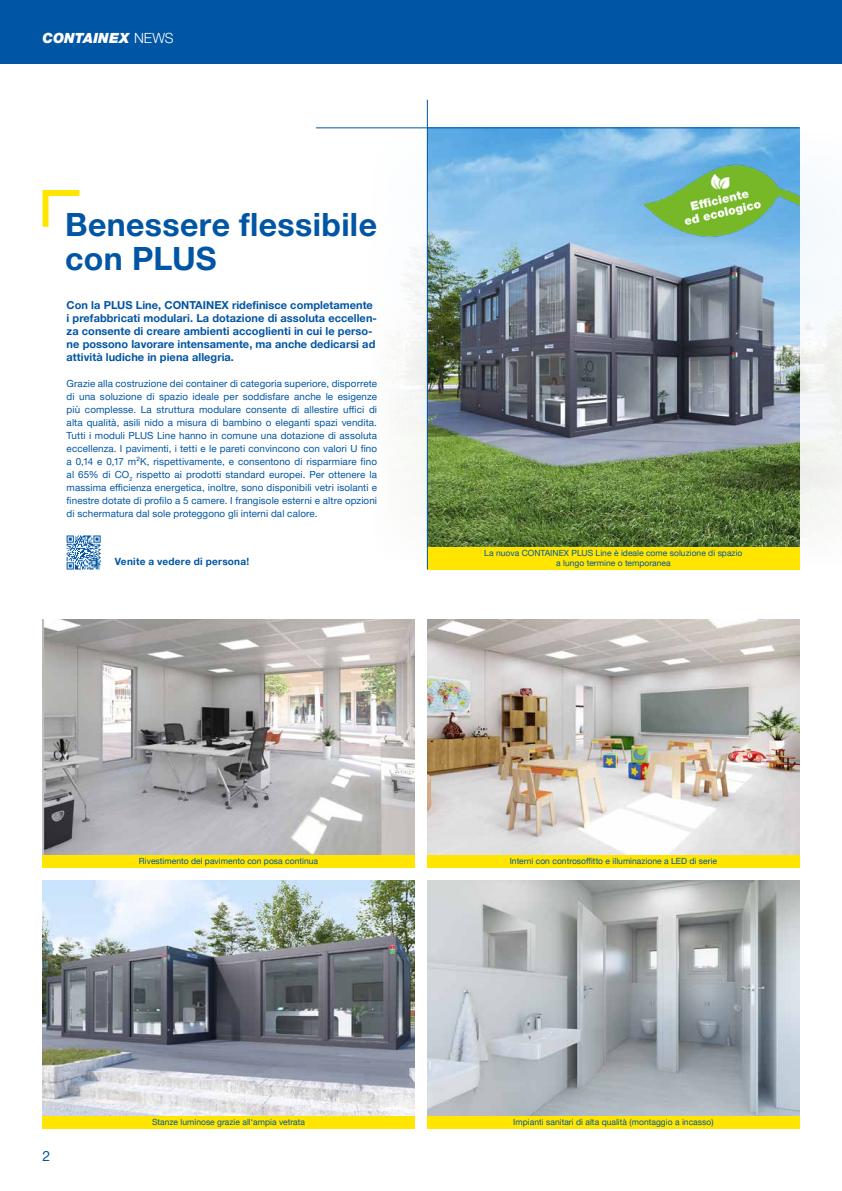
<style>
.page{position:relative;width:842px;height:1191px;background:#fff}
.page>*{position:absolute;margin:0;border:0;box-sizing:border-box;transform-origin:0 0}
.t1{font:700 32px/34px "Helvetica Neue LTW1 G";letter-spacing:.01em;color:#0055a4}
.t2{font:italic 900 14px "Helvetica Neue LTW1 G";letter-spacing:.01em;color:#fff}
.t3{font:14px "Helvetica Neue LTW1 G";color:#0055a4}
.t4{font:700 11px/13px "Helvetica Neue LTW1 G";letter-spacing:.005em;color:#0055a4}
.t5{font:700 10px "Helvetica Neue LTW1 G";letter-spacing:.025em;color:#0055a4}
.t6{font:9.8px/13px "Helvetica Neue LTW1 G";letter-spacing:.01em;color:#0055a4;text-align:justify}
.t7{font:8.5px/10px "Helvetica Neue LTW1 G";letter-spacing:.005em;color:#0055a4;text-align:center}
.s1{font-weight:300;font-style:normal}
</style>
<div class="page">
<img style="left:399px;top:128px;width:443px;height:442px">
<img style="left:428px;top:129px;width:371px;height:418px">
<hr style="left:316px;top:128px;width:483px;height:1px;background:#0055a4">
<div style="left:427px;top:547px;width:372px;height:22px;background:#ffe500"></div>
<hr style="left:427px;top:100px;width:1px;height:469px;background:#0055a4">
<img style="left:43px;top:619px;width:372px;height:236px">
<img style="left:427px;top:619px;width:372px;height:236px">
<img style="left:428px;top:880px;width:371px;height:235px">
<div style="left:43px;top:855px;width:372px;height:12px;background:#ffe500"></div>
<div style="left:427px;top:855px;width:372px;height:12px;background:#ffe500"></div>
<div style="left:427px;top:1115px;width:372px;height:13px;background:#ffe500"></div>
<svg style="left:43px;top:190px;width:36px;height:37px"></svg>
<div style="left:0;top:0;width:842px;height:64px;background:#0055a4"></div>
<img style="left:644px;top:162px;width:155px;height:76px">
<svg style="left:67px;top:535px;width:34px;height:34px"></svg>
<img style="left:43px;top:880px;width:372px;height:235px">
<div style="left:43px;top:1115px;width:372px;height:13px;background:#ffe500"></div>
<h2 class="t2" style="left:43px;top:30px;width:133px">CONTAINEX <span class="s1">NEWS</span></h2>
<h1 class="t1" style="left:65px;top:207px;width:313px">Benessere flessibile con PLUS</h1>
<p class="t4" style="left:67px;top:299px;width:312px">Con la PLUS Line, CONTAINEX ridefinisce completamente i prefabbricati modulari. La dotazione di assoluta eccellen&shy;za consente di creare ambienti accoglienti in cui le perso&shy;ne possono lavorare intensamente, ma anche dedicarsi ad attività ludiche in piena allegria.</p>
<p class="t6" style="left:67px;top:377px;width:312px">Grazie alla costruzione dei container di categoria superiore, disporrete di una soluzione di spazio ideale per soddisfare anche le esigenze più complesse. La struttura modulare consente di allestire uffici di alta qualità, asili nido a misura di bambino o eleganti spazi vendita.<br>Tutti i moduli PLUS Line hanno in comune una dotazione di assoluta eccellenza. I pavimenti, i tetti e le pareti convincono con valori U fino a 0,14 e 0,17 m²K, rispettivamente, e consentono di risparmiare fino al 65% di CO<sub>2</sub> rispetto ai prodotti standard europei. Per ottenere la massima efficienza energetica, inoltre, sono disponibili vetri isolanti e finestre dotate di profilo a 5 camere. I frangisole esterni e altre opzioni di schermatura dal sole proteggono gli interni dal calore.</p>
<p class="t5" style="left:115px;top:555px;width:136px">Venite a vedere di persona!</p>
<p class="t7" style="left:484px;top:548px;width:260px">La nuova CONTAINEX PLUS Line è ideale come soluzione di spazio a lungo termine o temporanea</p>
<p class="t7" style="left:139px;top:856px;width:181px">Rivestimento del pavimento con posa continua</p>
<p class="t7" style="left:510px;top:856px;width:209px">Interni con controsoffitto e illuminazione a LED di serie</p>
<h2 class="t3" style="left:43px;top:1147px;width:9px">2</h2>
<p class="t7" style="left:152px;top:1117px;width:155px">Stanze luminose grazie all‘ampia vetrata</p>
<p class="t7" style="left:513px;top:1117px;width:202px">Impianti sanitari di alta qualità (montaggio a incasso)</p>
</div>
